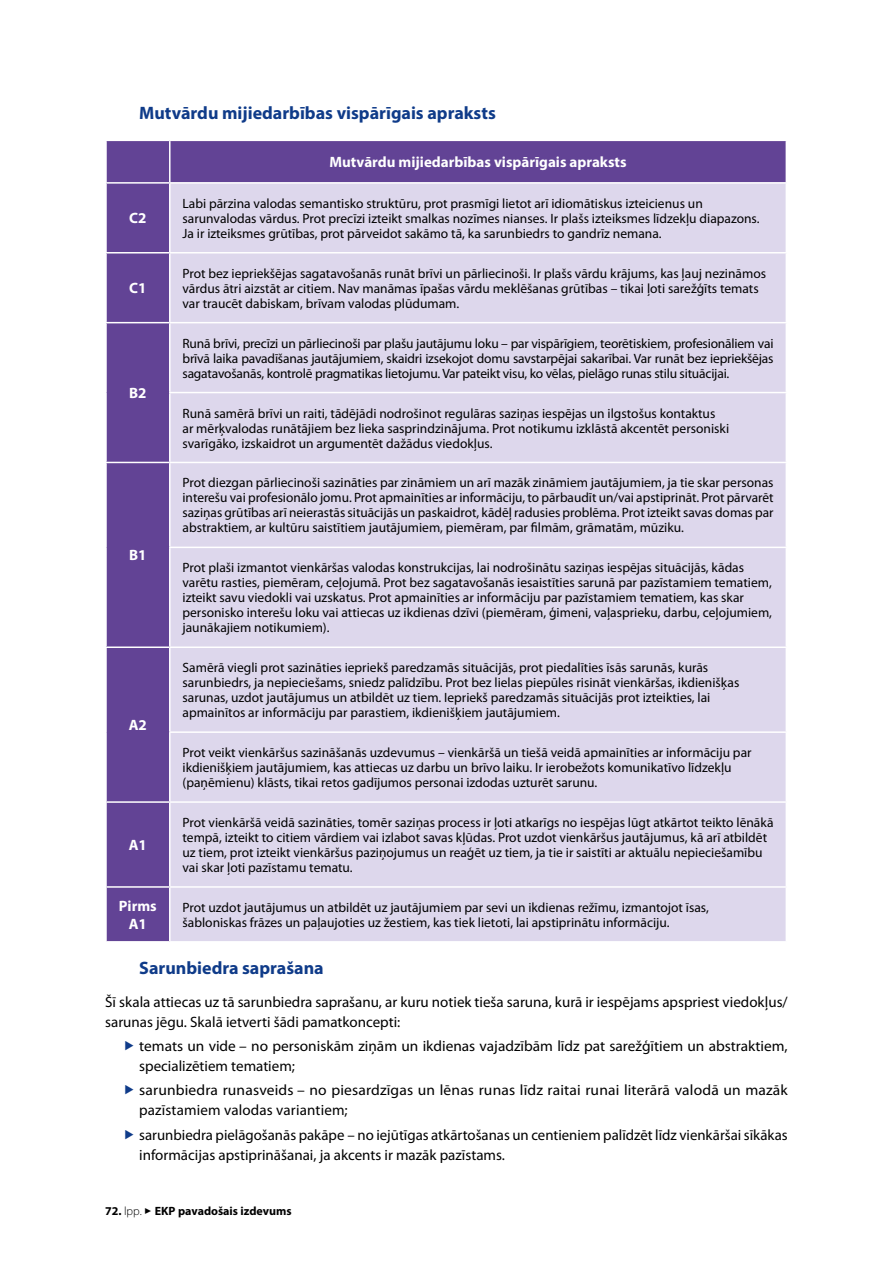
<style>
.page{position:relative;width:893px;height:1263px;background:#fff}
.page>*{position:absolute;margin:0;border:0;box-sizing:border-box;transform-origin:0 0}
.t1{font:700 18px "Myriad Pro";color:#0f3b89}
.t2{font:15px/20.1px "Myriad Pro";color:#000}
.t3{font:700 15px/18px "Myriad Pro";color:#fff;text-align:center}
.t4{font:13.5px/15px "Myriad Pro";color:#000}
.t5{font:700 12px "Myriad Pro";color:#000}
.s1{font-weight:300}
</style>
<div class="page">
<div style="left:107px;top:141px;width:679px;height:800px;background:#624395"></div>
<div style="left:171px;top:184px;width:615px;height:757px;background:#ddd7ec"></div>
<hr style="left:105px;top:252px;width:65px;height:1px;background:#fff">
<hr style="left:170px;top:252px;width:617px;height:1px;background:#fff">
<hr style="left:105px;top:322px;width:65px;height:1px;background:#fff">
<hr style="left:170px;top:322px;width:617px;height:1px;background:#fff">
<hr style="left:169px;top:392px;width:618px;height:1px;background:#fff">
<hr style="left:169px;top:731px;width:618px;height:2px;background:#fff">
<hr style="left:105px;top:801px;width:65px;height:2px;background:#fff">
<hr style="left:170px;top:801px;width:617px;height:2px;background:#fff">
<hr style="left:105px;top:886px;width:65px;height:2px;background:#fff">
<hr style="left:170px;top:886px;width:617px;height:2px;background:#fff">
<hr style="left:105px;top:182px;width:65px;height:2px;background:#fff">
<hr style="left:170px;top:182px;width:617px;height:2px;background:#fff">
<hr style="left:169px;top:141px;width:2px;height:41px;background:#fff">
<hr style="left:169px;top:184px;width:2px;height:68px;background:#fff">
<hr style="left:169px;top:253px;width:2px;height:69px;background:#fff">
<hr style="left:169px;top:323px;width:2px;height:69px;background:#fff">
<hr style="left:169px;top:393px;width:2px;height:69px;background:#fff">
<hr style="left:169px;top:648px;width:2px;height:83px;background:#fff">
<hr style="left:169px;top:733px;width:2px;height:68px;background:#fff">
<hr style="left:169px;top:803px;width:2px;height:83px;background:#fff">
<hr style="left:169px;top:888px;width:2px;height:53px;background:#fff">
<hr style="left:105px;top:462px;width:65px;height:1px;background:#fff">
<hr style="left:105px;top:646px;width:65px;height:2px;background:#fff">
<hr style="left:170px;top:462px;width:617px;height:1px;background:#fff">
<hr style="left:169px;top:463px;width:2px;height:84px;background:#fff">
<hr style="left:169px;top:547px;width:618px;height:1px;background:#fff">
<hr style="left:169px;top:548px;width:2px;height:98px;background:#fff">
<hr style="left:170px;top:646px;width:617px;height:2px;background:#fff">
<h1 class="t1" style="left:139px;top:101px;width:358px">Mutvārdu mijiedarbības vispārīgais apraksts</h1>
<p class="t3" style="left:329px;top:153px;width:299px">Mutvārdu mijiedarbības vispārīgais apraksts</p>
<p class="t3" style="left:129px;top:209px;width:19px">C2</p>
<p class="t3" style="left:129px;top:279px;width:19px">C1</p>
<p class="t3" style="left:129px;top:384px;width:19px">B2</p>
<p class="t3" style="left:129px;top:546px;width:19px">B1</p>
<p class="t3" style="left:129px;top:716px;width:20px">A2</p>
<p class="t3" style="left:129px;top:835px;width:20px">A1</p>
<p class="t4" style="left:183px;top:196px;width:579px">Labi pārzina valodas semantisko struktūru, prot prasmīgi lietot arī idiomātiskus izteicienus un sarunvalodas vārdus. Prot precīzi izteikt smalkas nozīmes nianses. Ir plašs izteiksmes līdzekļu diapazons.<br>Ja ir izteiksmes grūtības, prot pārveidot sakāmo tā, ka sarunbiedrs to gandrīz nemana.</p>
<p class="t4" style="left:183px;top:266px;width:585px">Prot bez iepriekšējas sagatavošanās runāt brīvi un pārliecinoši. Ir plašs vārdu krājums, kas ļauj nezināmos vārdus ātri aizstāt ar citiem. Nav manāmas īpašas vārdu meklēšanas grūtības – tikai ļoti sarežģīts temats var traucēt dabiskam, brīvam valodas plūdumam.</p>
<p class="t4" style="left:183px;top:335px;width:593px;text-align:justify">Runā brīvi, precīzi un pārliecinoši par plašu jautājumu loku – par vispārīgiem, teorētiskiem, profesionāliem vai brīvā laika pavadīšanas jautājumiem, skaidri izsekojot domu savstarpējai sakarībai. Var runāt bez iepriekšējas sagatavošanās, kontrolē pragmatikas lietojumu. Var pateikt visu, ko vēlas, pielāgo runas stilu situācijai.</p>
<p class="t4" style="left:183px;top:405px;width:548px">Runā samērā brīvi un raiti, tādējādi nodrošinot regulāras saziņas iespējas un ilgstošus kontaktus ar mērķvalodas runātājiem bez lieka sasprindzinājuma. Prot notikumu izklāstā akcentēt personiski svarīgāko, izskaidrot un argumentēt dažādus viedokļus.</p>
<p class="t4" style="left:183px;top:475px;width:593px;text-align:justify">Prot diezgan pārliecinoši sazināties par zināmiem un arī mazāk zināmiem jautājumiem, ja tie skar personas interešu vai profesionālo jomu. Prot apmainīties ar informāciju, to pārbaudīt un/vai apstiprināt. Prot pārvarēt saziņas grūtības arī neierastās situācijās un paskaidrot, kādēļ radusies problēma. Prot izteikt savas domas par abstraktiem, ar kultūru saistītiem jautājumiem, piemēram, par filmām, grāmatām, mūziku.</p>
<p class="t4" style="left:183px;top:560px;width:591px">Prot plaši izmantot vienkāršas valodas konstrukcijas, lai nodrošinātu saziņas iespējas situācijās, kādas varētu rasties, piemēram, ceļojumā. Prot bez sagatavošanās iesaistīties sarunā par pazīstamiem tematiem, izteikt savu viedokli vai uzskatus. Prot apmainīties ar informāciju par pazīstamiem tematiem, kas skar personisko interešu loku vai attiecas uz ikdienas dzīvi (piemēram, ģimeni, vaļasprieku, darbu, ceļojumiem, jaunākajiem notikumiem).</p>
<p class="t4" style="left:183px;top:660px;width:558px">Samērā viegli prot sazināties iepriekš paredzamās situācijās, prot piedalīties īsās sarunās, kurās sarunbiedrs, ja nepieciešams, sniedz palīdzību. Prot bez lielas piepūles risināt vienkāršas, ikdienišķas sarunas, uzdot jautājumus un atbildēt uz tiem. Iepriekš paredzamās situācijās prot izteikties, lai apmainītos ar informāciju par parastiem, ikdienišķiem jautājumiem.</p>
<p class="t4" style="left:183px;top:745px;width:571px">Prot veikt vienkāršus sazināšanās uzdevumus – vienkāršā un tiešā veidā apmainīties ar informāciju par ikdienišķiem jautājumiem, kas attiecas uz darbu un brīvo laiku. Ir ierobežots komunikatīvo līdzekļu (paņēmienu) klāsts, tikai retos gadījumos personai izdodas uzturēt sarunu.</p>
<p class="t4" style="left:183px;top:815px;width:592px">Prot vienkāršā veidā sazināties, tomēr saziņas process ir ļoti atkarīgs no iespējas lūgt atkārtot teikto lēnākā tempā, izteikt to citiem vārdiem vai izlabot savas kļūdas. Prot uzdot vienkāršus jautājumus, kā arī atbildēt uz tiem, prot izteikt vienkāršus paziņojumus un reaģēt uz tiem, ja tie ir saistīti ar aktuālu nepieciešamību vai skar ļoti pazīstamu tematu.</p>
<p class="t3" style="left:119px;top:896px;width:39px">Pirms<br>A1</p>
<p class="t4" style="left:183px;top:900px;width:528px">Prot uzdot jautājumus un atbildēt uz jautājumiem par sevi un ikdienas režīmu, izmantojot īsas, šabloniskas frāzes un paļaujoties uz žestiem, kas tiek lietoti, lai apstiprinātu informāciju.</p>
<h1 class="t1" style="left:139px;top:956px;width:186px">Sarunbiedra saprašana</h1>
<p class="t2" style="left:105px;top:991px;width:684px">Šī skala attiecas uz tā sarunbiedra saprašanu, ar kuru notiek tieša saruna, kurā ir iespējams apspriest viedokļus/ sarunas jēgu. Skalā ietverti šādi pamatkoncepti:</p>
<p class="t2" style="left:139px;top:1036px;width:650px">temats un vide – no personiskām ziņām un ikdienas vajadzībām līdz pat sarežģītiem un abstraktiem, specializētiem tematiem;</p>
<p class="t2" style="left:139px;top:1080px;width:650px">sarunbiedra runasveids – no piesardzīgas un lēnas runas līdz raitai runai literārā valodā un mazāk pazīstamiem valodas variantiem;</p>
<p class="t2" style="left:139px;top:1124px;width:650px">sarunbiedra pielāgošanās pakāpe – no iejūtīgas atkārtošanas un centieniem palīdzēt līdz vienkāršai sīkākas informācijas apstiprināšanai, ja akcents ir mazāk pazīstams.</p>
<p class="t5" style="left:105px;top:1203px;width:188px">72. <span class="s1">lpp.</span> ✓ EKP pavadošais izdevums</p>
</div>
